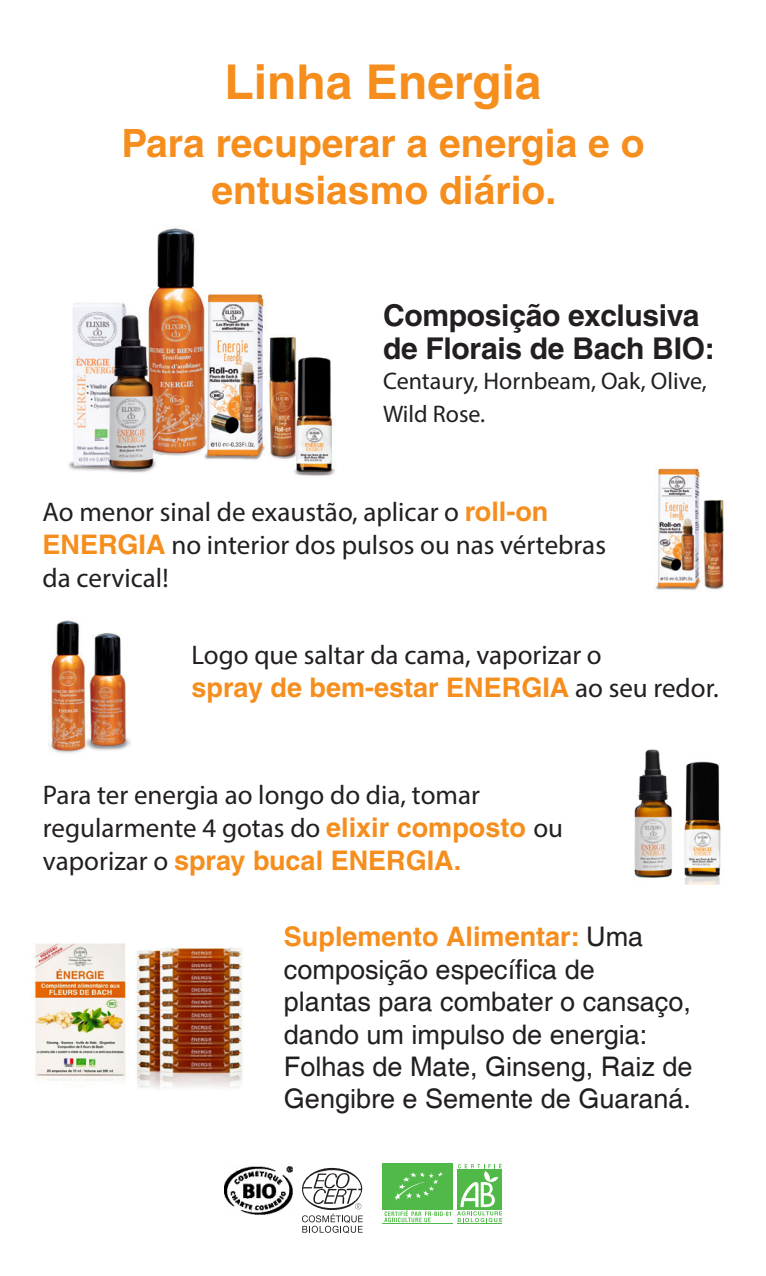
<style>
.page{position:relative;width:766px;height:1276px;background:#fff}
.page>*{position:absolute;margin:0;border:0;box-sizing:border-box;transform-origin:0 0}
.t1{font:700 48px "Helvetica";color:#f68e1e}
.t2{font:700 39px/46.8px "Helvetica";color:#f68e1e;text-align:center}
.t3{font:700 30px/33px "Helvetica";letter-spacing:-.01em;color:#231f20}
.t4{font:27px/33px "Myriad Pro";color:#231f20}
.t5{font:27px/32.4px "Helvetica";color:#231f20}
.t6{font:700 27px "Helvetica";color:#f68e1e}
.t7{font:24px/33px "Myriad Pro";color:#231f20}
.s1{font-family:"Helvetica";font-weight:700;color:#f68e1e}
.s2{font-weight:400;color:#231f20}
</style>
<div class="page">
<img style="left:68px;top:228px;width:268px;height:248px">
<img style="left:48px;top:620px;width:38px;height:133px">
<img style="left:684px;top:761px;width:37px;height:124px">
<img style="left:655px;top:468px;width:69px;height:123px">
<img style="left:86px;top:633px;width:44px;height:118px">
<img style="left:634px;top:749px;width:38px;height:129px">
<svg style="left:302px;top:1168px;width:60px;height:65px"></svg>
<img style="left:224px;top:1166px;width:69px;height:48px">
<hr style="left:457px;top:1223px;width:45px;height:1px;background:#51b948">
<svg style="left:457px;top:1163px;width:45px;height:59px"></svg>
<div style="left:383px;top:1163px;width:70px;height:46px;background:#51b948"></div>
<hr style="left:382px;top:1223px;width:70px;height:1px;background:#51b948">
<svg style="left:384px;top:1210px;width:67px;height:12px"></svg>
<svg style="left:394px;top:1172px;width:48px;height:28px"></svg>
<img style="left:34px;top:943px;width:209px;height:146px">
<p class="t1" style="left:224px;top:52px;width:318px">Linha Energia</p>
<p class="t2" style="left:121px;top:120px;width:524px">Para recuperar a energia e o entusiasmo diário.</p>
<p class="t3" style="left:383px;top:298px;width:333px">Composição exclusiva de Florais de Bach BIO:</p>
<p class="t7" style="left:383px;top:364px;width:325px">Centaury, Hornbeam, Oak, Olive,<br>Wild Rose.</p>
<p class="t4" style="left:43px;top:495px;width:565px">Ao menor sinal de exaustão, aplicar o <span class="s1">roll-on<br>ENERGIA</span> no interior dos pulsos ou nas vértebras da cervical!</p>
<p class="t4" style="left:191px;top:638px;width:528px">Logo que saltar da cama, vaporizar o<br><span class="s1">spray de bem-estar ENERGIA</span> ao seu redor.</p>
<p class="t4" style="left:43px;top:778px;width:521px">Para ter energia ao longo do dia, tomar regularmente 4 gotas do <span class="s1">elixir composto</span> ou vaporizar o <span class="s1">spray bucal ENERGIA.</span></p>
<p class="t6" style="left:284px;top:920px;width:360px">Suplemento Alimentar: <span class="s2">Uma</span></p>
<p class="t5" style="left:284px;top:954px;width:312px">composição específica de</p>
<p class="t5" style="left:284px;top:986px;width:408px">plantas para combater o cansaço, dando um impulso de energia:</p>
<p class="t5" style="left:284px;top:1051px;width:410px">Folhas de Mate, Ginseng, Raiz de<br>Gengibre e Semente de Guaraná.</p>
</div>
